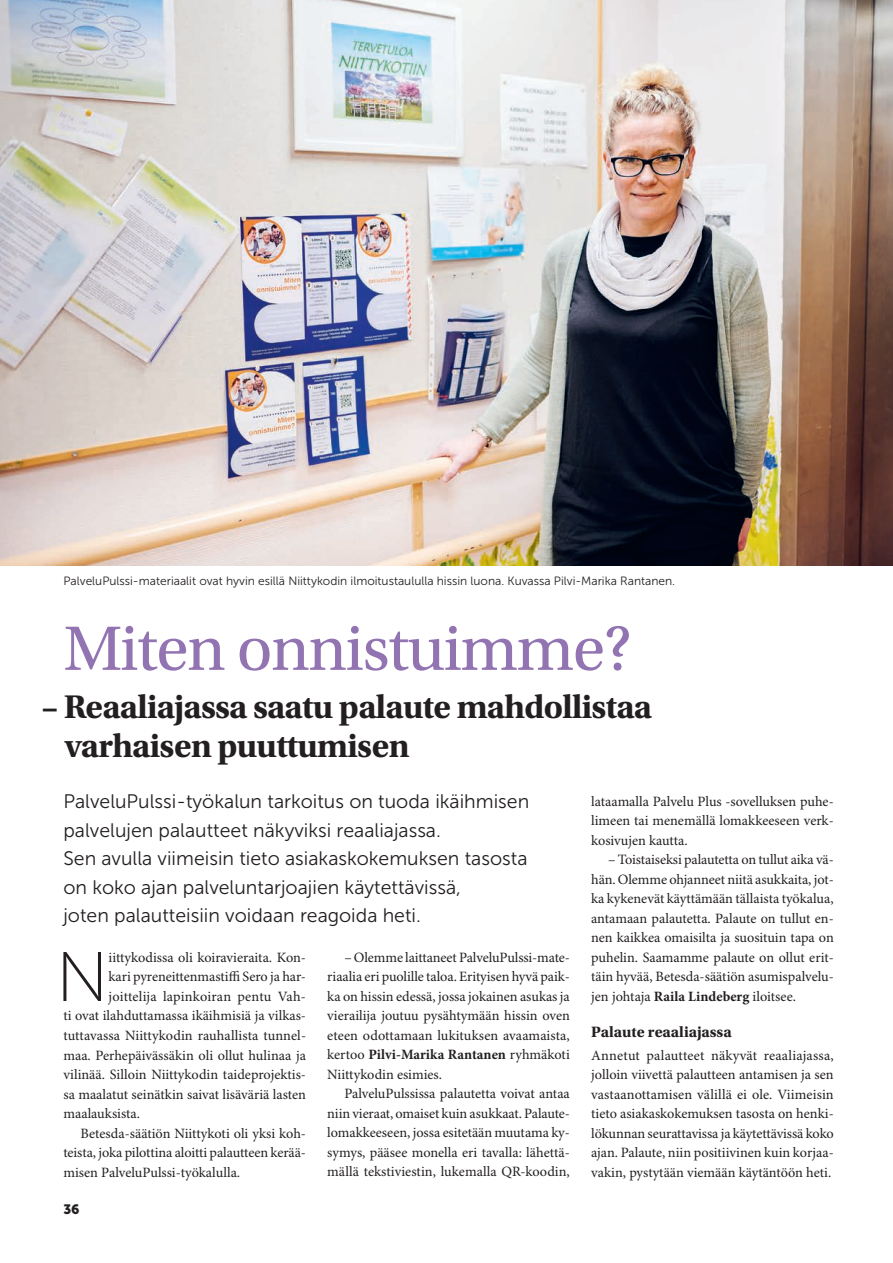
<style>
.page{position:relative;width:893px;height:1263px;background:#fff}
.page>*{position:absolute;margin:0;border:0;box-sizing:border-box;transform-origin:0 0}
.t1{font:69.9px "Museo Sans 100";color:#231f20}
.t2{font:66px "Utopia Std";letter-spacing:-.02em;color:#9374b3}
.t3{font:700 34.5px/39px "Utopia Std";letter-spacing:-.02em;color:#231f20}
.t4{font:19.5px/28.5px "Museo Sans 300";color:#231f20}
.t5{font:700 15.75px "Utopia Std";color:#231f20}
.t6{font:14.25px/19.5px "Minion Pro";color:#231f20;text-align:justify}
.t7{font:13.5px "Museo Sans 900";color:#231f20}
.t8{font:12px "Museo Sans 300";color:#231f20}
.s1{font-weight:700}
</style>
<div class="page">
<img style="left:0;top:0;width:892px;height:565px">
<p class="t8" style="left:63px;top:574px;width:613px">PalveluPulssi-materiaalit ovat hyvin esillä Niittykodin ilmoitustaululla hissin luona. Kuvassa Pilvi-Marika Rantanen.</p>
<h2 class="t2" style="left:63px;top:612px;width:569px">Miten onnistuimme?</h2>
<h3 class="t3" style="left:65px;top:686px;width:588px;text-indent:-23px">– Reaaliajassa saatu palaute mahdollistaa varhaisen puuttumisen</h3>
<p class="t4" style="left:63px;top:787px;width:467px">PalveluPulssi-työkalun tarkoitus on tuoda ikäihmisen palvelujen palautteet näkyviksi reaaliajassa.<br>Sen avulla viimeisin tieto asiakaskokemuksen tasosta on koko ajan palveluntarjoajien käytettävissä,<br>joten palautteisiin voidaan reagoida heti.</p>
<h1 class="t1" style="left:56px;top:939px;width:54px">N</h1>
<p class="t6" style="left:108px;top:948px;width:199px">iittykodissa oli koiravieraita. Kon-</p>
<p class="t6" style="left:327px;top:947px;width:244px;text-indent:17px">– Olemme laittaneet PalveluPulssi-mate&shy;riaalia eri puolille taloa. Erityisen hyvä paik&shy;ka on hissin edessä, jossa jokainen asukas ja vierailija joutuu pysähtymään hissin oven eteen odottamaan lukituksen avaamaista, kertoo <span class="s1">Pilvi-Marika Rantanen</span> ryhmäkoti Niittykodin esimies.</p>
<p class="t6" style="left:327px;top:1084px;width:244px;text-indent:17px">PalveluPulssissa palautetta voivat antaa niin vieraat, omaiset kuin asukkaat. Palaute&shy;lomakkeeseen, jossa esitetään muutama ky&shy;symys, pääsee monella eri tavalla: lähettä&shy;mällä tekstiviestin, lukemalla QR-koodin,</p>
<p class="t6" style="left:108px;top:967px;width:199px">kari pyreneittenmastiffi Sero ja har-</p>
<p class="t6" style="left:108px;top:987px;width:199px">joittelija lapinkoiran pentu Vah-</p>
<p class="t6" style="left:63px;top:1006px;width:244px">ti ovat ilahduttamassa ikäihmisiä ja vilkas-</p>
<p class="t6" style="left:63px;top:1025px;width:244px">tuttavassa Niittykodin rauhallista tunnel-</p>
<p class="t6" style="left:63px;top:1045px;width:244px">maa. Perhepäivässäkin oli ollut hulinaa ja</p>
<p class="t6" style="left:63px;top:1064px;width:244px">vilinää. Silloin Niittykodin taideprojektis-</p>
<p class="t6" style="left:63px;top:1084px;width:244px">sa maalatut seinätkin saivat lisäväriä lasten</p>
<p class="t6" style="left:63px;top:1103px;width:78px">maalauksista.</p>
<p class="t6" style="left:80px;top:1123px;width:227px">Betesda-säätiön Niittykoti oli yksi koh-</p>
<p class="t6" style="left:63px;top:1142px;width:244px">teista, joka pilottina aloitti palautteen kerää-</p>
<p class="t6" style="left:63px;top:1162px;width:178px">misen PalveluPulssi-työkalulla.</p>
<p class="t7" style="left:63px;top:1201px;width:18px">36</p>
<p class="t6" style="left:591px;top:791px;width:244px">lataamalla Palvelu Plus -sovelluksen puhe&shy;limeen tai menemällä lomakkeeseen verk&shy;kosivujen kautta.</p>
<p class="t6" style="left:591px;top:850px;width:244px;text-indent:17px">– Toistaiseksi palautetta on tullut aika vä&shy;hän. Olemme ohjanneet niitä asukkaita, jot&shy;ka kykenevät käyttämään tällaista työkalua, antamaan palautetta. Palaute on tullut en&shy;nen kaikkea omaisilta ja suosituin tapa on puhelin. Saamamme palaute on ollut erit&shy;täin hyvää, Betesda-säätiön asumispalvelu&shy;jen johtaja <span class="s1">Raila Lindeberg</span> iloitsee.</p>
<p class="t5" style="left:591px;top:1022px;width:142px">Palaute reaaliajassa</p>
<p class="t6" style="left:591px;top:1045px;width:244px">Annetut palautteet näkyvät reaaliajassa, jolloin viivettä palautteen antamisen ja sen vastaanottamisen välillä ei ole. Viimeisin tieto asiakaskokemuksen tasosta on henki&shy;lökunnan seurattavissa ja käytettävissä koko ajan. Palaute, niin positiivinen kuin korjaa&shy;vakin, pystytään viemään käytäntöön heti.</p>
</div>
